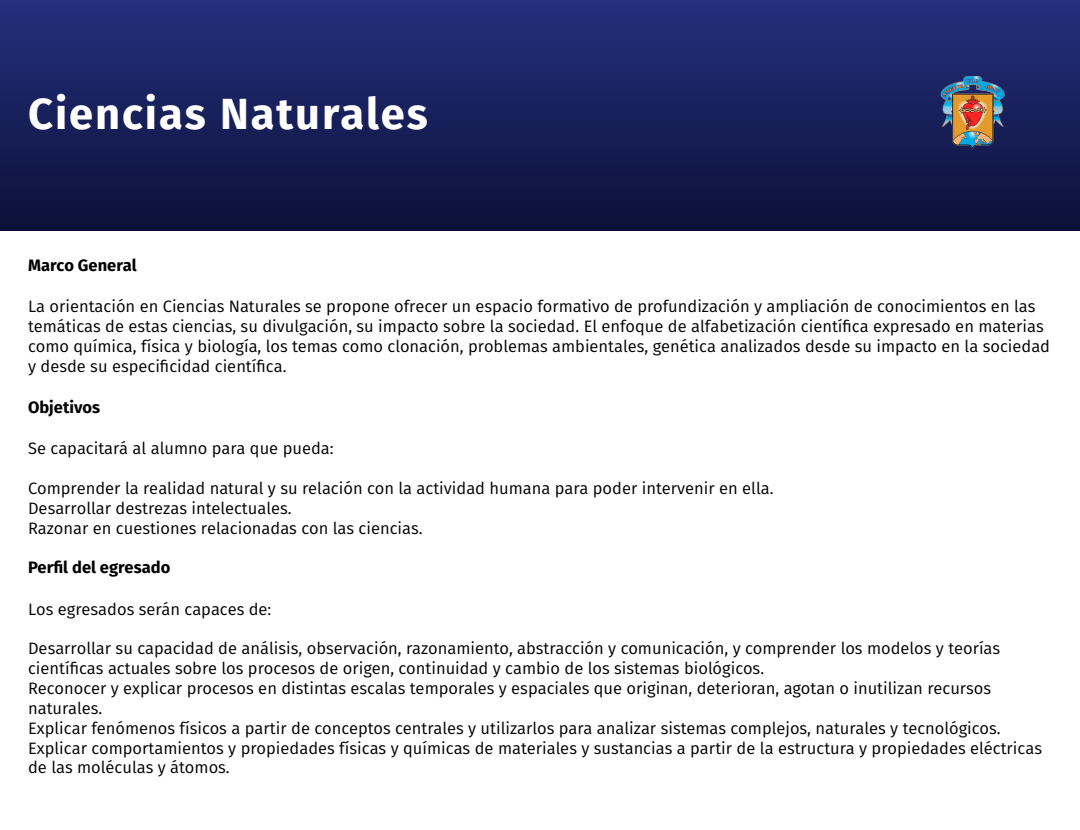
<style>
.page{position:relative;width:1080px;height:830px;background:#fff}
.page>*{position:absolute;margin:0;border:0;box-sizing:border-box;transform-origin:0 0}
.t1{font:700 43.5px "Fira Sans";letter-spacing:.045em;color:#fff}
.t2{font:16.5px/19.8px "Fira Sans";color:#000}
.t3{font:700 16.5px "Fira Sans";color:#000}
</style>
<div class="page">
<div style="left:0;top:0;width:1080px;height:230px;background:linear-gradient(to bottom,#24307d,#0c1139)"></div>
<img style="left:917px;top:60px;width:111px;height:110px">
<h1 class="t1" style="left:28px;top:77px;width:401px">Ciencias Naturales</h1>
<p class="t3" style="left:28px;top:251px;width:110px">Marco General</p>
<p class="t2" style="left:28px;top:296px;width:1024px">La orientación en Ciencias Naturales se propone ofrecer un espacio formativo de profundización y ampliación de conocimientos en las temáticas de estas ciencias, su divulgación, su impacto sobre la sociedad. El enfoque de alfabetización científica expresado en materias como química, física y biología, los temas como clonación, problemas ambientales, genética analizados desde su impacto en la sociedad y desde su especificidad científica.</p>
<p class="t3" style="left:28px;top:393px;width:73px">Objetivos</p>
<p class="t2" style="left:28px;top:438px;width:307px">Se capacitará al alumno para que pueda:</p>
<p class="t2" style="left:28px;top:478px;width:747px">Comprender la realidad natural y su relación con la actividad humana para poder intervenir en ella.<br>Desarrollar destrezas intelectuales.<br>Razonar en cuestiones relacionadas con las ciencias.</p>
<p class="t3" style="left:28px;top:553px;width:144px">Perfil del egresado</p>
<p class="t2" style="left:28px;top:598px;width:245px">Los egresados serán capaces de:</p>
<p class="t2" style="left:28px;top:638px;width:1015px">Desarrollar su capacidad de análisis, observación, razonamiento, abstracción y comunicación, y comprender los modelos y teorías científicas actuales sobre los procesos de origen, continuidad y cambio de los sistemas biológicos.<br>Reconocer y explicar procesos en distintas escalas temporales y espaciales que originan, deterioran, agotan o inutilizan recursos naturales.<br>Explicar fenómenos físicos a partir de conceptos centrales y utilizarlos para analizar sistemas complejos, naturales y tecnológicos.<br>Explicar comportamientos y propiedades físicas y químicas de materiales y sustancias a partir de la estructura y propiedades eléctricas de las moléculas y átomos.</p>
</div>
